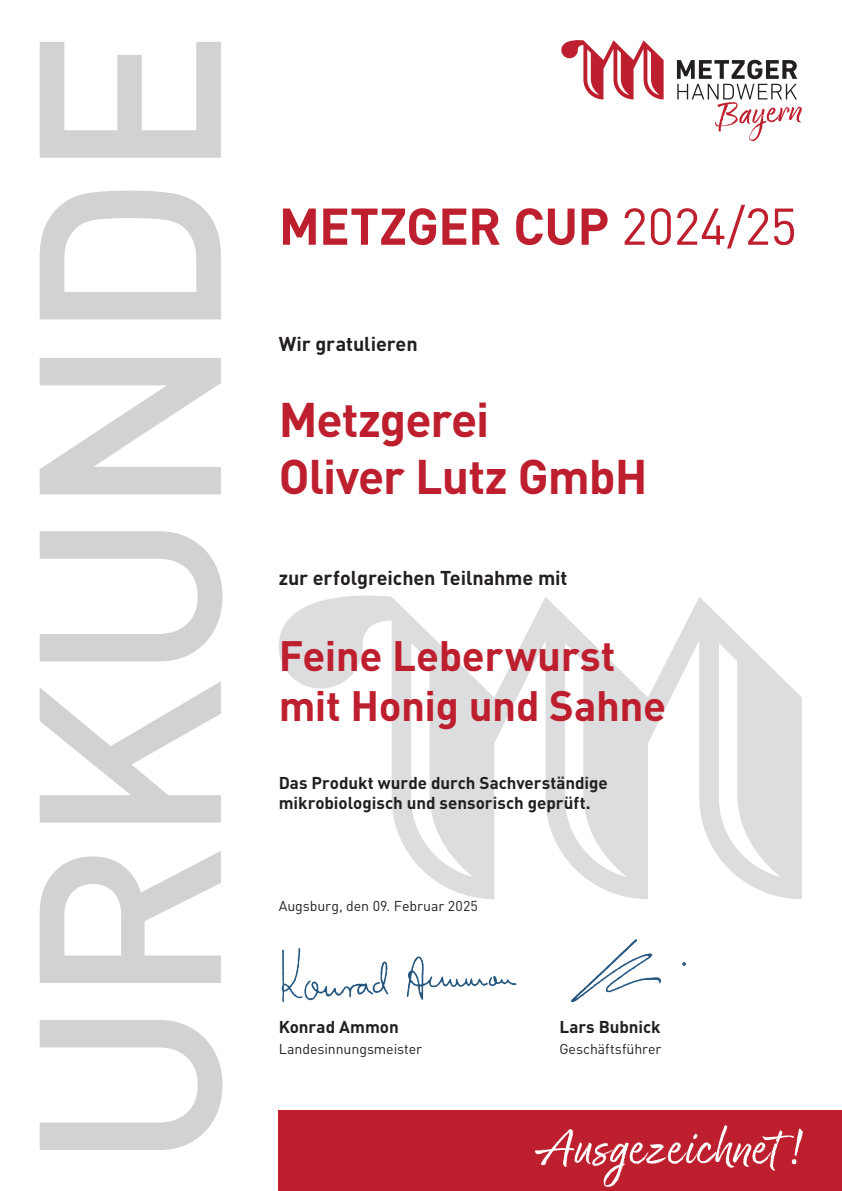
<style>
.page{position:relative;width:842px;height:1191px;background:#fff}
.page>*{position:absolute;margin:0;border:0;box-sizing:border-box;transform-origin:0 0}
.t1{font:500 254.5px "DIN";letter-spacing:-.03em;color:#d1d2d4}
.t2{font:56.5px "Good Karma";letter-spacing:.005em;color:#fff}
.t3{font:700 50.9px "DIN";letter-spacing:-.015em;color:#be1f2e}
.t4{font:700 48px/57.6px "DIN";letter-spacing:-.025em;color:#be1f2e}
.t5{font:700 42px/50.4px "DIN";letter-spacing:-.01em;color:#be1f2e}
.t6{font:700 19.8px "DIN";letter-spacing:-.005em;color:#231f20}
.t7{font:700 17px/20.4px "DIN";color:#231f20}
.t8{font:14.1px "DIN";letter-spacing:-.005em;color:#231f20}
.s1{font-weight:400}
</style>
<div class="page">
<svg style="left:279px;top:595px;width:523px;height:304px"></svg>
<svg style="left:561px;top:40px;width:103px;height:59px"></svg>
<svg style="left:677px;top:60px;width:125px;height:81px"></svg>
<div style="left:279px;top:1110px;width:563px;height:81px;background:#be1f2e"></div>
<img style="left:281px;top:948px;width:236px;height:55px">
<img style="left:571px;top:939px;width:116px;height:64px">
<h1 class="t1" style="left:-34px;top:1171px;width:1144px;rotate:-90deg">Urkunde</h1>
<h3 class="t3" style="left:279px;top:193px;width:520px">Metzger Cup <span class="s1">2024/25</span></h3>
<p class="t6" style="left:279px;top:331px;width:140px">Wir gratulieren</p>
<h3 class="t4" style="left:279px;top:388px;width:370px">Metzgerei<br>Oliver Lutz GmbH</h3>
<p class="t6" style="left:279px;top:565px;width:290px">zur erfolgreichen Teilnahme mit</p>
<h3 class="t5" style="left:279px;top:628px;width:389px">Feine Leberwurst mit Honig und Sahne</h3>
<p class="t7" style="left:279px;top:772px;width:331px">Das Produkt wurde durch Sachverständige mikrobiologisch und sensorisch geprüft.</p>
<p class="t8" style="left:279px;top:897px;width:201px">Augsburg, den 09. Februar 2025</p>
<p class="t7" style="left:279px;top:1016px;width:122px">Konrad Ammon</p>
<p class="t7" style="left:559px;top:1016px;width:103px">Lars Bubnick</p>
<p class="t8" style="left:279px;top:1039px;width:145px">Landesinnungsmeister</p>
<p class="t8" style="left:559px;top:1039px;width:104px">Geschäftsführer</p>
<h2 class="t2" style="left:534px;top:1115px;width:269px">Ausgezeichnet !</h2>
</div>
